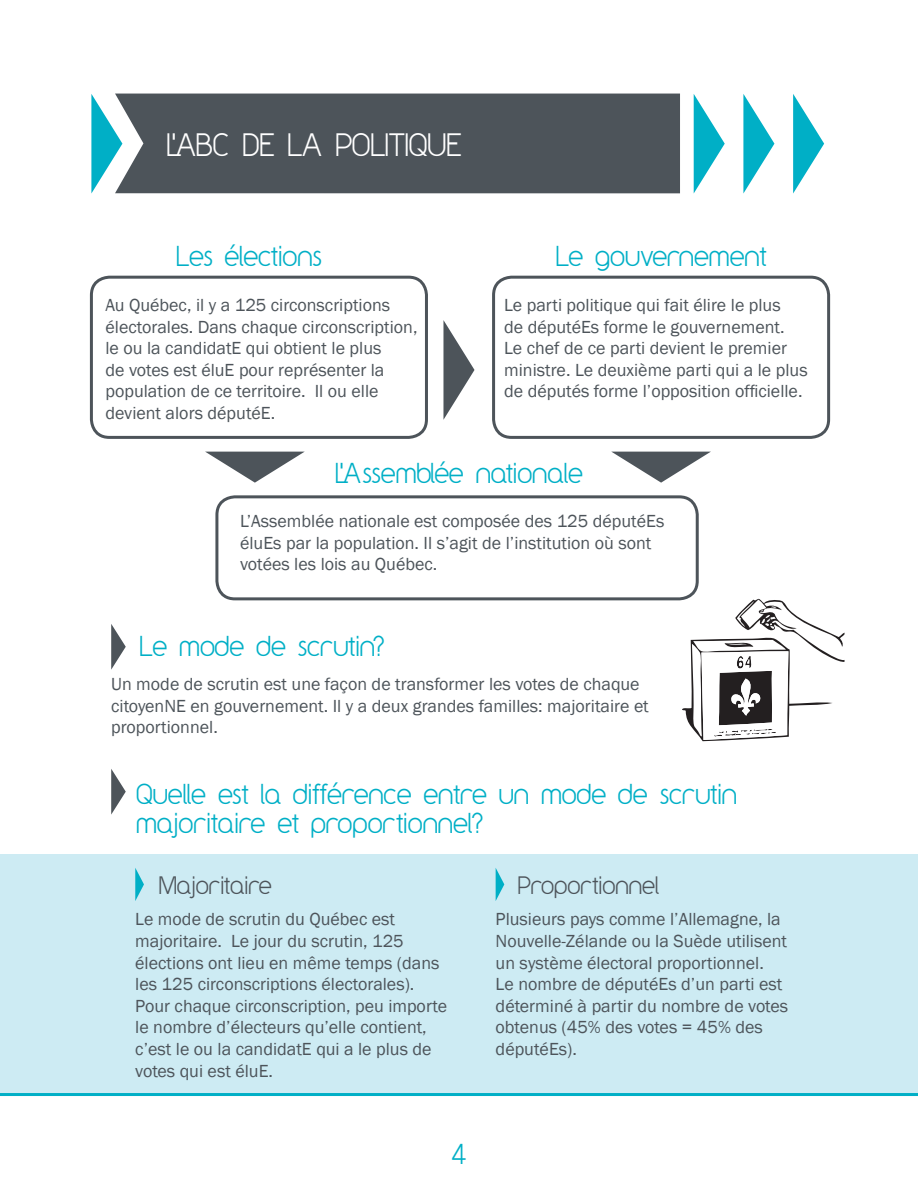
<style>
.page{position:relative;width:918px;height:1188px;background:#fff}
.page>*{position:absolute;margin:0;border:0;box-sizing:border-box;transform-origin:0 0}
.t1{font:27px "Y2 K Neophyte";color:#fff}
.t2{font:24px/28.8px "Y2 K Neophyte";color:#00afc6}
.t3{font:21px "Y2 K Neophyte";color:#4d545a}
.t4{font:18px/21.6px "Franklin Gothic";color:#4d545a}
</style>
<div class="page">
<svg style="left:674px;top:586px;width:171px;height:156px"></svg>
<div style="left:0;top:854px;width:918px;height:239px;background:#cdebf3"></div>
<hr style="left:0;top:1093px;width:918px;height:3px;background:#00afc6">
<div style="left:122px;top:94px;width:558px;height:99px;background:#4d545a"></div>
<svg style="left:91px;top:94px;width:31px;height:100px"></svg>
<svg style="left:694px;top:94px;width:31px;height:99px"></svg>
<svg style="left:743px;top:94px;width:31px;height:100px"></svg>
<svg style="left:793px;top:94px;width:31px;height:100px"></svg>
<svg style="left:206px;top:452px;width:98px;height:31px"></svg>
<svg style="left:443px;top:320px;width:32px;height:100px"></svg>
<div style="left:90px;top:276px;width:338px;height:163px;border:3px solid #4d545a;border-radius:18px"></div>
<div style="left:492px;top:276px;width:338px;height:163px;border:3px solid #4d545a;border-radius:18px"></div>
<svg style="left:612px;top:452px;width:98px;height:31px"></svg>
<div style="left:215px;top:495px;width:484px;height:105px;border:3px solid #4d545a;border-radius:18px"></div>
<svg style="left:496px;top:868px;width:8px;height:32px"></svg>
<svg style="left:135px;top:868px;width:9px;height:33px"></svg>
<svg style="left:111px;top:624px;width:15px;height:46px"></svg>
<svg style="left:111px;top:769px;width:15px;height:46px"></svg>
<p class="t1" style="left:166px;top:126px;width:296px">L'ABC DE LA POLITIQUE</p>
<p class="t2" style="left:176px;top:241px;width:147px">Les élections</p>
<p class="t4" style="left:106px;top:294px;width:314px">Au Québec, il y a 125 circonscriptions électorales. Dans chaque circonscription, le ou la candidatE qui obtient le plus<br>de votes est éluE pour représenter la population de ce territoire. Il ou elle devient alors députéE.</p>
<p class="t2" style="left:556px;top:241px;width:212px">Le gouvernement</p>
<p class="t4" style="left:504px;top:294px;width:305px">Le parti politique qui fait élire le plus<br>de députéEs forme le gouvernement.<br>Le chef de ce parti devient le premier ministre. Le deuxième parti qui a le plus de députés forme l’opposition officielle.</p>
<p class="t2" style="left:335px;top:459px;width:249px">L'Assemblée nationale</p>
<p class="t4" style="left:240px;top:511px;width:426px">L’Assemblée nationale est composée des 125 députéEs éluEs par la population. Il s’agit de l’institution où sont votées les lois au Québec.</p>
<p class="t2" style="left:140px;top:631px;width:246px">Le mode de scrutin?</p>
<p class="t4" style="left:111px;top:674px;width:539px">Un mode de scrutin est une façon de transformer les votes de chaque citoyenNE en gouvernement. Il y a deux grandes familles: majoritaire et proportionnel.</p>
<p class="t2" style="left:136px;top:779px;width:602px">Quelle est la différence entre un mode de scrutin majoritaire et proportionnel?</p>
<p class="t3" style="left:159px;top:871px;width:115px">Majoritaire</p>
<p class="t3" style="left:518px;top:871px;width:142px">Proportionnel</p>
<p class="t4" style="left:135px;top:909px;width:313px">Le mode de scrutin du Québec est majoritaire. Le jour du scrutin, 125 élections ont lieu en même temps (dans les 125 circonscriptions électorales).<br>Pour chaque circonscription, peu importe le nombre d’électeurs qu’elle contient, c’est le ou la candidatE qui a le plus de votes qui est éluE.</p>
<p class="t4" style="left:496px;top:909px;width:294px">Plusieurs pays comme l’Allemagne, la<br>Nouvelle-Zélande ou la Suède utilisent un système électoral proportionnel.<br>Le nombre de députéEs d’un parti est déterminé à partir du nombre de votes obtenus (45% des votes = 45% des députéEs).</p>
<p class="t2" style="left:452px;top:1139px;width:15px">4</p>
</div>
